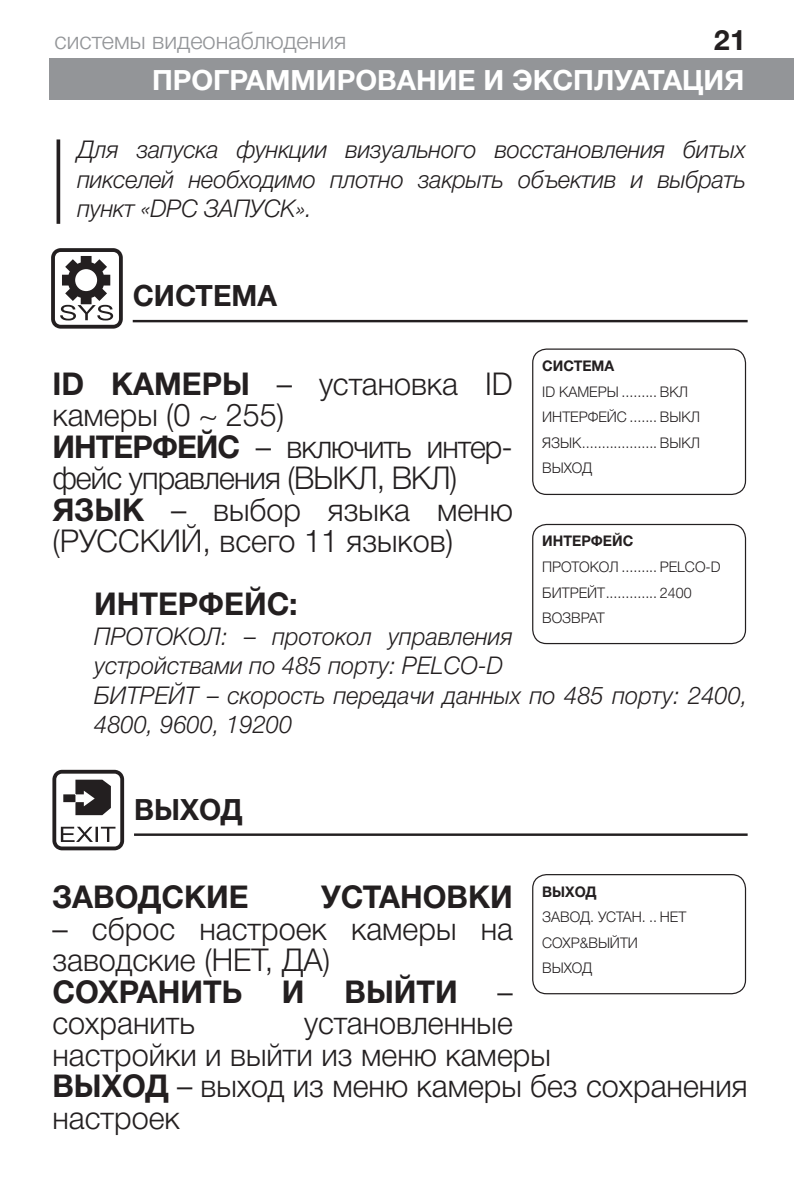
<style>
.page{position:relative;width:794px;height:1191px;background:#fff}
.page>*{position:absolute;margin:0;border:0;box-sizing:border-box;transform-origin:0 0}
.t1{font:31.5px/31.5px "Helvetica 4 Light";color:#231f20}
.t2{font:31.5px "Helvetica 7 Bold";color:#231f20}
.t3{font:29.4px "Helvetica 7 Bold";color:#231f20}
.t4{font:28.35px "Helvetica 7 Bold";color:#231f20}
.t5{font:28px "Helvetica 7 Bold";color:#fff}
.t6{font:24.5px/29.4px "Helvetica 4 Light Italic";color:#231f20;text-align:justify}
.t7{font:23.8px "Helvetica 4 Light";color:#939598}
.t8{font:14.7px/25.6px "Helvetica 4 Light";color:#231f20}
.t9{font:14.7px "Helvetica 7 Bold";color:#231f20}
.s1{font-family:"Helvetica 7 Bold"}
</style>
<div class="page">
<div style="left:50px;top:59px;width:744px;height:41px;background:#939598"></div>
<hr style="left:57px;top:139px;width:3px;height:85px;background:#231f20">
<hr style="left:133px;top:320px;width:614px;height:2px;background:#231f20">
<hr style="left:134px;top:833px;width:613px;height:3px;background:#231f20">
<svg style="left:52px;top:770px;width:72px;height:80px"></svg>
<svg style="left:51px;top:248px;width:72px;height:81px"></svg>
<div style="left:532px;top:348px;width:214px;height:147px;border:1px solid #231f20;border-radius:14px"></div>
<div style="left:532px;top:524px;width:214px;height:120px;border:1px solid #231f20;border-radius:14px"></div>
<div style="left:532px;top:874px;width:214px;height:120px;border:1px solid #231f20;border-radius:14px"></div>
<p class="t4" style="left:714px;top:24px;width:33px">21</p>
<p class="t5" style="left:152px;top:65px;width:594px">ПРОГРАММИРОВАНИЕ И ЭКСПЛУАТАЦИЯ</p>
<p class="t7" style="left:55px;top:27px;width:293px">системы видеонаблюдения</p>
<p class="t6" style="left:77px;top:135px;width:670px">Для запуска функции визуального восстановления битых пикселей необходимо плотно закрыть объектив и выбрать пункт «DPC ЗАПУСК».</p>
<p class="t3" style="left:133px;top:279px;width:146px">СИСТЕМА</p>
<p class="t9" style="left:542px;top:358px;width:74px">СИСТЕМА</p>
<p class="t8" style="left:542px;top:379px;width:159px">ID КАМЕРЫ ......... ВКЛ<br>ИНТЕРФЕЙС ....... ВЫКЛ<br>ЯЗЫК ................... ВЫКЛ<br>ВЫХОД</p>
<p class="t1" style="left:52px;top:368px;width:462px"><span class="s1">ID КАМЕРЫ</span> – установка ID камеры (0 ~ 255)<br><span class="s1">ИНТЕРФЕЙС</span> – включить интер&shy;фейс управления (ВЫКЛ, ВКЛ)<br><span class="s1">ЯЗЫК</span> – выбор языка меню (РУССКИЙ, всего 11 языков)</p>
<p class="t2" style="left:94px;top:587px;width:205px">ИНТЕРФЕЙС:</p>
<p class="t6" style="left:94px;top:621px;width:655px;text-align:left">ПРОТОКОЛ: – протокол управления<br>устройствами по 485 порту: PELCO-D<br>БИТРЕЙТ – скорость передачи данных по 485 порту: 2400, 4800, 9600, 19200</p>
<p class="t9" style="left:542px;top:533px;width:93px">ИНТЕРФЕЙС</p>
<p class="t8" style="left:542px;top:554px;width:180px">ПРОТОКОЛ ......... PELCO-D<br>БИТРЕЙТ ............. 2400<br>ВОЗВРАТ</p>
<p class="t3" style="left:134px;top:793px;width:110px">ВЫХОД</p>
<p class="t2" style="left:52px;top:879px;width:198px">ЗАВОДСКИЕ</p>
<p class="t2" style="left:321px;top:879px;width:193px">УСТАНОВКИ</p>
<p class="t1" style="left:52px;top:913px;width:462px">– сброс настроек камеры на заводские (НЕТ, ДА)</p>
<p class="t2" style="left:52px;top:974px;width:191px">СОХРАНИТЬ</p>
<p class="t2" style="left:282px;top:974px;width:24px">И</p>
<p class="t2" style="left:344px;top:974px;width:115px">ВЫЙТИ</p>
<p class="t1" style="left:497px;top:976px;width:17px">–</p>
<p class="t9" style="left:542px;top:883px;width:56px">ВЫХОД</p>
<p class="t8" style="left:542px;top:904px;width:146px">ЗАВОД. УСТАН. .. НЕТ<br>СОХР&amp;ВЫЙТИ<br>ВЫХОД</p>
<p class="t1" style="left:52px;top:1007px;width:144px">сохранить</p>
<p class="t1" style="left:52px;top:1007px;width:696px;text-indent:252px">установленные<br>настройки и выйти из меню камеры<br><span class="s1">ВЫХОД</span> – выход из меню камеры без сохранения настроек</p>
</div>
